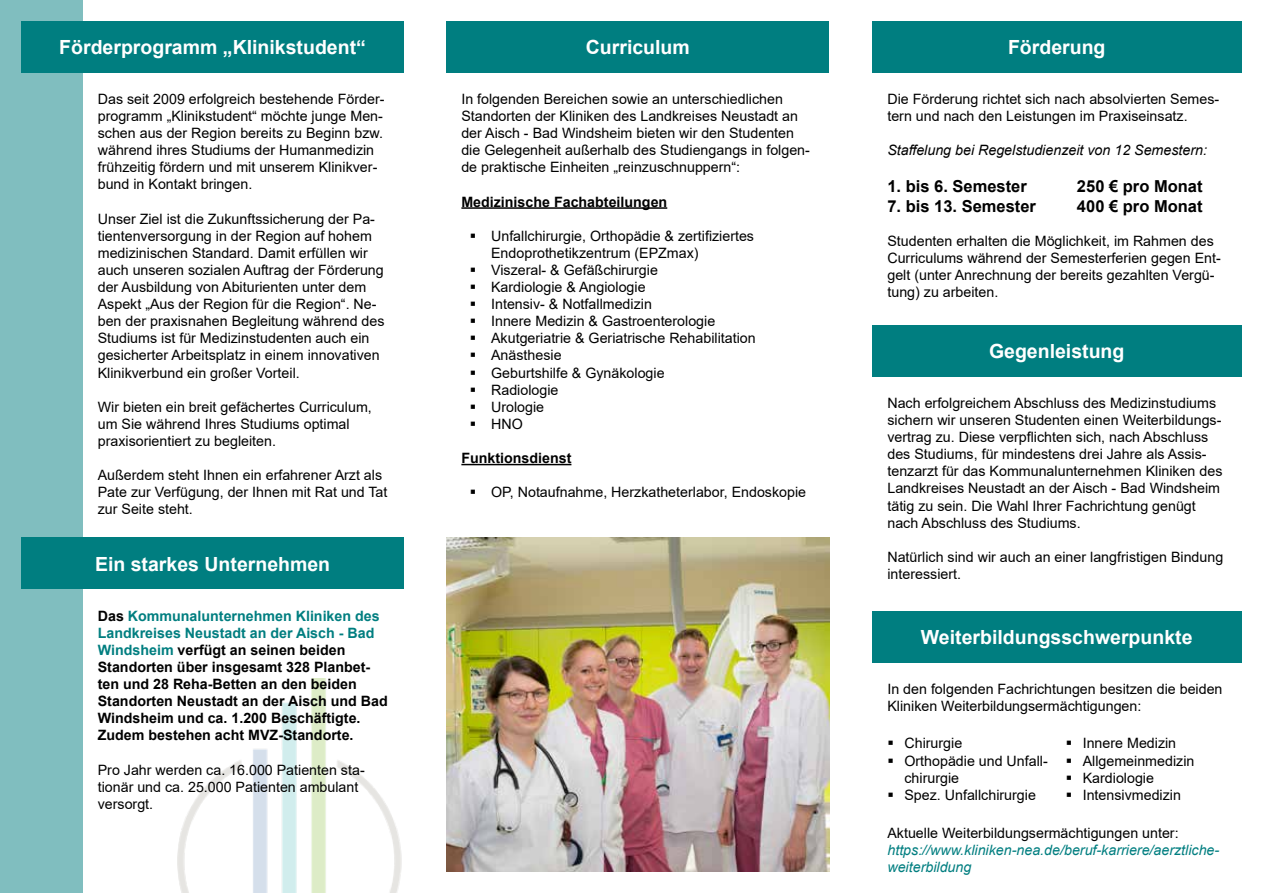
<style>
.page{position:relative;width:1263px;height:893px;background:#fff}
.page>*{position:absolute;margin:0;border:0;box-sizing:border-box;transform-origin:0 0}
.t1{font:700 19.5px "Arial";color:#fff}
.t2{font:700 16.5px "Arial";color:#000}
.t3{font:14.25px/17.1px "Arial";color:#000}
.t4{font:700 14.25px/17.1px "Arial";color:#000}
.t5{font:italic 14.25px/17.1px "Arial";color:#007e80}
.t6{font:italic 14.25px "Arial";color:#000}
.s1{color:#007e80}
</style>
<div class="page">
<img style="left:178px;top:678px;width:224px;height:215px">
<div style="left:21px;top:538px;width:383px;height:51px;background:#007e80"></div>
<div style="left:446px;top:21px;width:383px;height:51px;background:#007e80"></div>
<div style="left:0;top:0;width:82px;height:893px;background:#80bebf"></div>
<hr style="left:461px;top:207px;width:206px;height:2px;background:#000">
<hr style="left:461px;top:464px;width:110px;height:1px;background:#000">
<img style="left:446px;top:538px;width:383px;height:334px">
<div style="left:21px;top:21px;width:383px;height:51px;background:#007e80"></div>
<div style="left:872px;top:21px;width:370px;height:51px;background:#007e80"></div>
<div style="left:872px;top:325px;width:370px;height:51px;background:#007e80"></div>
<div style="left:872px;top:611px;width:370px;height:51px;background:#007e80"></div>
<h1 class="t1" style="left:59px;top:33px;width:308px">Förderprogramm „Klinikstudent“</h1>
<p class="t3" style="left:98px;top:90px;width:288px">Das seit 2009 erfolgreich bestehende Förder&shy;programm „Klinikstudent“ möchte junge Men&shy;schen aus der Region bereits zu Beginn bzw. während ihres Studiums der Humanmedizin frühzeitig fördern und mit unserem Klinikver&shy;bund in Kontakt bringen.</p>
<p class="t3" style="left:98px;top:210px;width:288px">Unser Ziel ist die Zukunftssicherung der Pa&shy;tientenversorgung in der Region auf hohem medizinischen Standard. Damit erfüllen wir auch unseren sozialen Auftrag der Förderung der Ausbildung von Abiturienten unter dem Aspekt „Aus der Region für die Region“. Ne&shy;ben der praxisnahen Begleitung während des Studiums ist für Medizinstudenten auch ein gesicherter Arbeitsplatz in einem innovativen Klinikverbund ein großer Vorteil.</p>
<p class="t3" style="left:98px;top:398px;width:275px">Wir bieten ein breit gefächertes Curriculum, um Sie während Ihres Studiums optimal praxisorientiert zu begleiten.</p>
<p class="t3" style="left:98px;top:466px;width:291px">Außerdem steht Ihnen ein erfahrener Arzt als<br>Pate zur Verfügung, der Ihnen mit Rat und Tat zur Seite steht.</p>
<h1 class="t1" style="left:95px;top:550px;width:237px">Ein starkes Unternehmen</h1>
<p class="t4" style="left:98px;top:607px;width:292px">Das <span class="s1">Kommunalunternehmen Kliniken des Landkreises Neustadt an der Aisch - Bad Windsheim</span> verfügt an seinen beiden Standorten über insgesamt 328 Planbet&shy;ten und 28 Reha-Betten an den beiden Standorten Neustadt an der Aisch und Bad Windsheim und ca. 1.200 Beschäftigte.<br>Zudem bestehen acht MVZ-Standorte.</p>
<p class="t3" style="left:98px;top:761px;width:268px">Pro Jahr werden ca. 16.000 Patienten sta&shy;tionär und ca. 25.000 Patienten ambulant versorgt.</p>
<h1 class="t1" style="left:586px;top:33px;width:106px">Curriculum</h1>
<p class="t3" style="left:461px;top:90px;width:350px">In folgenden Bereichen sowie an unterschiedlichen Standorten der Kliniken des Landkreises Neustadt an der Aisch - Bad Windsheim bieten wir den Studenten die Gelegenheit außerhalb des Studiengangs in folgen&shy;de praktische Einheiten „reinzuschnuppern“:</p>
<p class="t4" style="left:461px;top:193px;width:207px">Medizinische Fachabteilungen</p>
<p class="t3" style="left:491px;top:227px;width:266px">Unfallchirurgie, Orthopädie &amp; zertifiziertes<br>Endoprothetikzentrum (EPZmax)<br>Viszeral- &amp; Gefäßchirurgie<br>Kardiologie &amp; Angiologie<br>Intensiv- &amp; Notfallmedizin<br>Innere Medizin &amp; Gastroenterologie<br>Akutgeriatrie &amp; Geriatrische Rehabilitation<br>Anästhesie<br>Geburtshilfe &amp; Gynäkologie<br>Radiologie<br>Urologie<br>HNO</p>
<p class="t4" style="left:461px;top:450px;width:112px">Funktionsdienst</p>
<p class="t3" style="left:491px;top:484px;width:316px">OP, Notaufnahme, Herzkatheterlabor, Endoskopie</p>
<h1 class="t1" style="left:1008px;top:33px;width:99px">Förderung</h1>
<p class="t3" style="left:887px;top:90px;width:333px">Die Förderung richtet sich nach absolvierten Semes&shy;tern und nach den Leistungen im Praxiseinsatz.</p>
<p class="t6" style="left:887px;top:141px;width:321px">Staffelung bei Regelstudienzeit von 12 Semestern:</p>
<p class="t2" style="left:887px;top:175px;width:141px">1. bis 6. Semester</p>
<p class="t2" style="left:1077px;top:175px;width:127px">250 € pro Monat</p>
<p class="t2" style="left:887px;top:194px;width:150px">7. bis 13. Semester</p>
<p class="t2" style="left:1077px;top:194px;width:127px">400 € pro Monat</p>
<p class="t3" style="left:887px;top:232px;width:335px">Studenten erhalten die Möglichkeit, im Rahmen des Curriculums während der Semesterferien gegen Ent&shy;gelt (unter Anrechnung der bereits gezahlten Vergü&shy;tung) zu arbeiten.</p>
<h1 class="t1" style="left:989px;top:337px;width:137px">Gegenleistung</h1>
<p class="t3" style="left:887px;top:394px;width:337px">Nach erfolgreichem Abschluss des Medizinstudiums sichern wir unseren Studenten einen Weiterbildungs&shy;vertrag zu. Diese verpflichten sich, nach Abschluss des Studiums, für mindestens drei Jahre als Assis&shy;tenzarzt für das Kommunalunternehmen Kliniken des Landkreises Neustadt an der Aisch - Bad Windsheim tätig zu sein. Die Wahl Ihrer Fachrichtung genügt nach Abschluss des Studiums.</p>
<p class="t3" style="left:887px;top:548px;width:337px">Natürlich sind wir auch an einer langfristigen Bindung interessiert.</p>
<h1 class="t1" style="left:921px;top:623px;width:273px">Weiterbildungsschwerpunkte</h1>
<p class="t3" style="left:887px;top:680px;width:337px">In den folgenden Fachrichtungen besitzen die beiden<br>Kliniken Weiterbildungsermächtigungen:</p>
<p class="t3" style="left:904px;top:735px;width:145px">Chirurgie<br>Orthopädie und Unfall&shy;chirurgie<br>Spez. Unfallchirurgie</p>
<p class="t3" style="left:1083px;top:735px;width:113px">Innere Medizin<br>Allgemeinmedizin<br>Kardiologie<br>Intensivmedizin</p>
<p class="t3" style="left:887px;top:824px;width:293px">Aktuelle Weiterbildungsermächtigungen unter:</p>
<p class="t5" style="left:887px;top:841px;width:333px">https://www.kliniken-nea.de/beruf-karriere/aerztliche&shy;weiterbildung</p>
</div>
